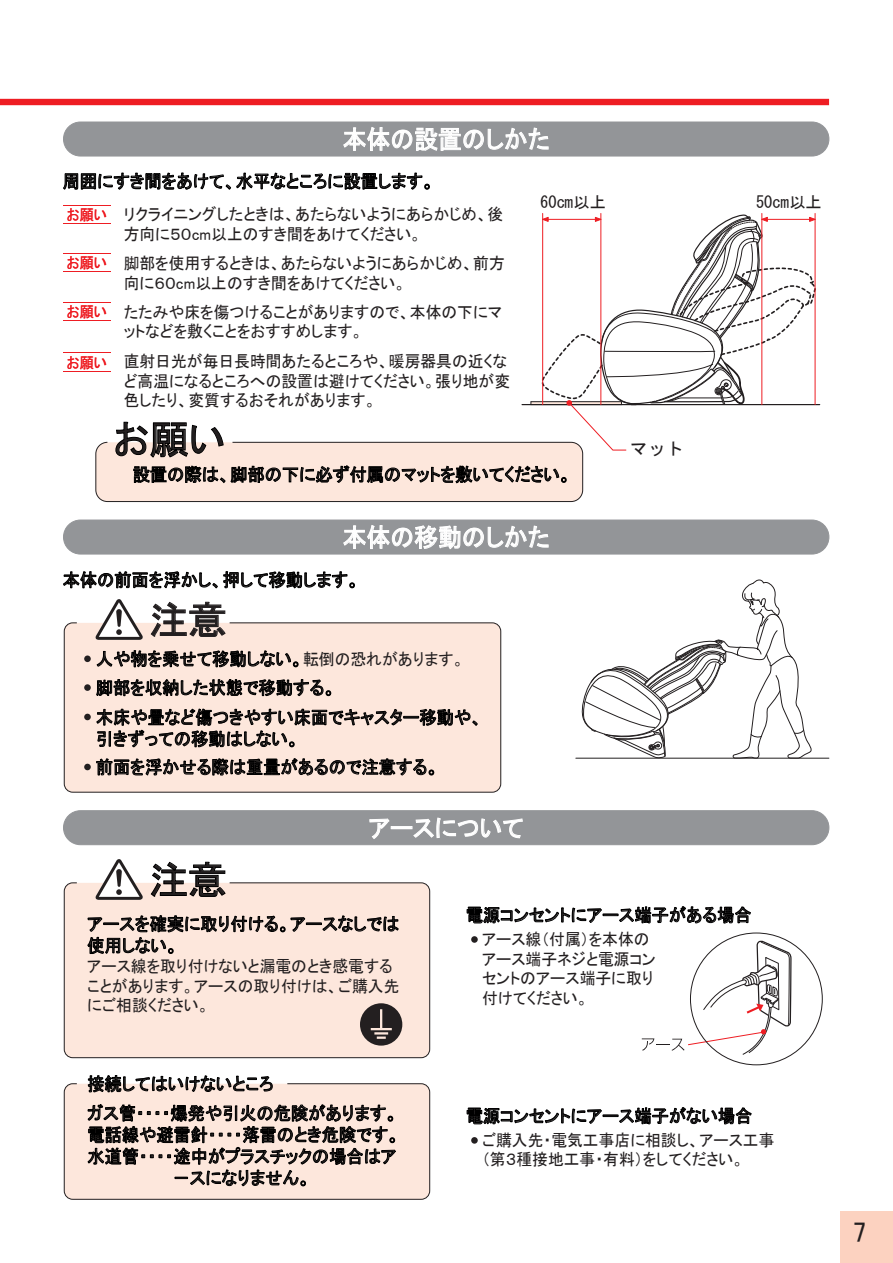
<style>
.page{position:relative;width:893px;height:1263px;background:#fff}
.page>*{position:absolute;margin:0;border:0;box-sizing:border-box;transform-origin:0 0}
.t1{font:39px "MS P Gothic";color:#231f20}
.t2{font:28.5px "MS P Gothic";color:#231f20;scale:.96 1}
.t3{font:25.5px "MS P Gothic";color:#fff;scale:.93 1}
.t4{font:18px/21.6px "MS P Gothic";color:#231f20;scale:.96 1}
.t5{font:18px "MS Gothic";color:#231f20}
.t6{font:16.5px/19.8px "MS P Gothic";color:#231f20;scale:.96 1}
.t7{font:16.5px "MS Gothic";color:#231f20}
.t8{font:15px "MS P Gothic";color:#ee1d23;scale:.93 1}
.s1{font-size:16.5px}
</style>
<div class="page">
<div style="left:0;top:99px;width:829px;height:6px;background:#ee1d23"></div>
<div style="left:64px;top:1084px;width:366px;height:115px;background:#fde7dc;border-radius:9px"></div>
<div style="left:64px;top:1083px;width:366px;height:116px;border:1px solid #231f20;border-radius:9px"></div>
<div style="left:64px;top:883px;width:366px;height:175px;background:#fde7dc;border-radius:9px"></div>
<div style="left:64px;top:882px;width:366px;height:176px;border:1px solid #231f20;border-radius:9px"></div>
<div style="left:63px;top:122px;width:766px;height:34px;background:#939598;border-radius:17px"></div>
<div style="left:63px;top:122px;width:766px;height:34px;border:1px solid #939598;border-radius:17px"></div>
<div style="left:63px;top:520px;width:766px;height:34px;background:#939598;border-radius:17px"></div>
<div style="left:63px;top:520px;width:766px;height:34px;border:1px solid #939598;border-radius:17px"></div>
<div style="left:63px;top:811px;width:766px;height:34px;background:#939598;border-radius:17px"></div>
<div style="left:63px;top:810px;width:766px;height:35px;border:1px solid #939598;border-radius:17px"></div>
<svg style="left:360px;top:1003px;width:42px;height:42px"></svg>
<svg style="left:343px;top:127px;width:206px;height:24px"></svg>
<hr style="left:63px;top:205px;width:48px;height:1px;background:#ee1d23">
<hr style="left:63px;top:223px;width:48px;height:1px;background:#ee1d23">
<hr style="left:63px;top:253px;width:48px;height:1px;background:#ee1d23">
<hr style="left:63px;top:271px;width:48px;height:1px;background:#ee1d23">
<hr style="left:63px;top:302px;width:48px;height:1px;background:#ee1d23">
<hr style="left:63px;top:320px;width:48px;height:1px;background:#ee1d23">
<hr style="left:63px;top:352px;width:48px;height:1px;background:#ee1d23">
<hr style="left:63px;top:371px;width:48px;height:1px;background:#ee1d23">
<svg style="left:63px;top:172px;width:367px;height:18px"></svg>
<svg style="left:95px;top:859px;width:48px;height:41px"></svg>
<svg style="left:151px;top:862px;width:74px;height:34px"></svg>
<svg style="left:87px;top:915px;width:312px;height:39px"></svg>
<svg style="left:467px;top:906px;width:284px;height:18px"></svg>
<div style="left:471px;top:936px;width:7px;height:7px;background:#231f20;border-radius:50%"></div>
<svg style="left:87px;top:1075px;width:309px;height:111px"></svg>
<div style="left:471px;top:1137px;width:7px;height:7px;background:#231f20;border-radius:50%"></div>
<svg style="left:467px;top:940px;width:325px;height:185px"></svg>
<div style="left:96px;top:442px;width:487px;height:59px;background:#fde7dc;border-radius:12px"></div>
<div style="left:96px;top:442px;width:487px;height:60px;border:1px solid #231f20;border-radius:12px"></div>
<svg style="left:133px;top:465px;width:434px;height:19px"></svg>
<svg style="left:116px;top:422px;width:107px;height:35px"></svg>
<div style="left:531px;top:401px;width:91px;height:4px;border:1px solid #231f20"></div>
<hr style="left:522px;top:404px;width:298px;height:1px;background:#231f20">
<hr style="left:600px;top:213px;width:1px;height:192px;background:#ee1d23">
<hr style="left:542px;top:213px;width:1px;height:192px;background:#ee1d23">
<hr style="left:761px;top:213px;width:1px;height:192px;background:#ee1d23">
<hr style="left:815px;top:213px;width:1px;height:192px;background:#ee1d23">
<hr style="left:576px;top:758px;width:253px;height:1px;background:#231f20">
<div style="left:841px;top:1211px;width:52px;height:52px;background:#fcd2c0"></div>
<svg style="left:63px;top:525px;width:486px;height:314px"></svg>
<svg style="left:540px;top:215px;width:277px;height:239px"></svg>
<svg style="left:580px;top:579px;width:234px;height:267px"></svg>
<p class="t3" style="left:343px;top:126px;width:224px">本体の設置のしかた</p>
<p class="t4" style="left:63px;top:170px;width:389px">周囲にすき間をあけて、水平なところに設置します。</p>
<p class="t6" style="left:124px;top:204px;width:397px">リクライニングしたときは、あたらないようにあらかじめ、後方向に５０cm以上のすき間をあけてください。</p>
<p class="t6" style="left:124px;top:253px;width:398px">脚部を使用するときは、あたらないようにあらかじめ、前方向に６０cm以上のすき間をあけてください。</p>
<p class="t6" style="left:124px;top:302px;width:396px">たたみや床を傷つけることがありますので、本体の下にマットなどを敷くことをおすすめします。</p>
<p class="t6" style="left:124px;top:351px;width:404px">直射日光が毎日長時間あたるところや、暖房器具の近くなど高温になるところへの設置は避けてください。張り地が変色したり、変質するおそれがあります。</p>
<p class="t8" style="left:67px;top:207px;width:45px">お願い</p>
<p class="t8" style="left:67px;top:255px;width:45px">お願い</p>
<p class="t8" style="left:67px;top:304px;width:45px">お願い</p>
<p class="t8" style="left:67px;top:355px;width:45px">お願い</p>
<p class="t1" style="left:113px;top:419px;width:114px">お願い</p>
<p class="t7" style="left:540px;top:194px;width:67px">60cm以上</p>
<p class="t7" style="left:756px;top:194px;width:67px">50cm以上</p>
<p class="t5" style="left:630px;top:439px;width:55px">マット</p>
<p class="t4" style="left:133px;top:463px;width:458px">設置の際は、脚部の下に必ず付属のマットを敷いてください。</p>
<p class="t3" style="left:343px;top:524px;width:224px">本体の移動のしかた</p>
<p class="t4" style="left:63px;top:569px;width:311px">本体の前面を浮かし、押して移動します。</p>
<p class="t1" style="left:149px;top:600px;width:80px">注意</p>
<p class="t4" style="left:96px;top:648px;width:385px">人や物を乗せて移動しない。<span class="s1">転倒の恐れがあります。</span></p>
<p class="t4" style="left:96px;top:677px;width:251px">脚部を収納した状態で移動する。</p>
<p class="t4" style="left:96px;top:706px;width:404px">木床や畳など傷つきやすい床面でキャスター移動や、引きずっての移動はしない。</p>
<p class="t4" style="left:96px;top:756px;width:359px">前面を浮かせる際は重量があるので注意する。</p>
<p class="t3" style="left:369px;top:815px;width:168px">アースについて</p>
<p class="t1" style="left:149px;top:860px;width:80px">注意</p>
<p class="t4" style="left:87px;top:913px;width:326px">アースを確実に取り付ける。アースなしでは使用しない。</p>
<p class="t6" style="left:87px;top:956px;width:327px">アース線を取り付けないと漏電のとき感電することがあります。アースの取り付けは、ご購入先にご相談ください。</p>
<p class="t4" style="left:87px;top:1069px;width:325px;line-height:29.2px">接続してはいけないところ<br>ガス管・・・・爆発や引火の危険があります。</p>
<p class="t4" style="left:87px;top:1124px;width:327px">電話線や避雷針・・・・落雷のとき危険です。水道管・・・・途中がプラスチックの場合はア　　　　　　　 －スになりません。</p>
<p class="t4" style="left:466px;top:904px;width:299px">電源コンセントにアース端子がある場合</p>
<p class="t6" style="left:482px;top:929px;width:183px">アース線（付属）を本体のアース端子ネジと電源コンセントのアース端子に取り付けてください。</p>
<p class="t4" style="left:466px;top:1105px;width:300px">電源コンセントにアース端子がない場合</p>
<p class="t6" style="left:482px;top:1130px;width:306px">ご購入先・電気工事店に相談し、アース工事（第３種接地工事・有料）をしてください。</p>
<p class="t2" style="left:853px;top:1217px;width:16px">7</p>
</div>
